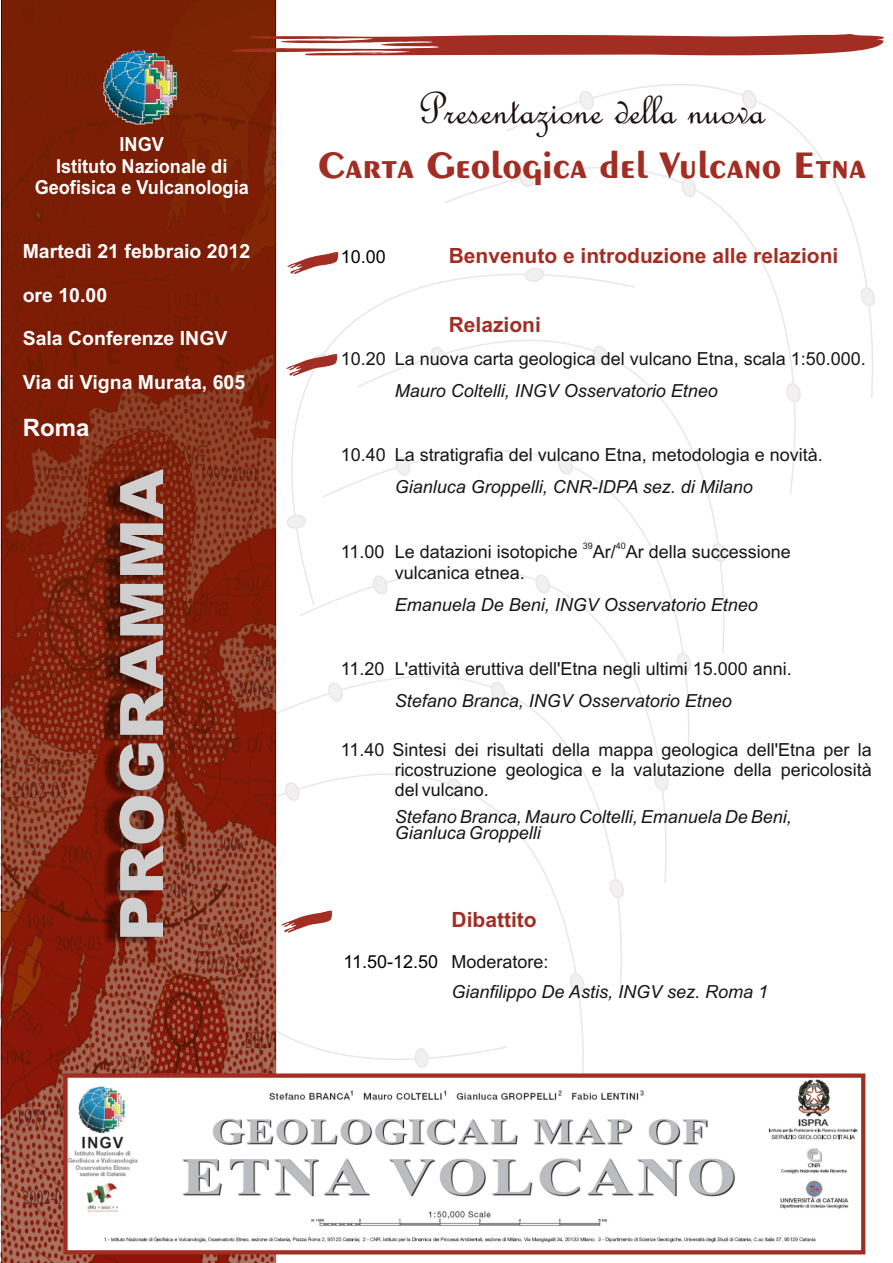
<style>
.page{position:relative;width:893px;height:1263px;background:#fff}
.page>*{position:absolute;margin:0;border:0;box-sizing:border-box;transform-origin:0 0}
.t1{font:900 59.85px "Arial";color:#d0cfcf;scale:1.07 1}
.t2{font:48px "French Script";color:#1b0f10}
.t3{font:700 39px "Exotic 350 BT";color:#a22d23}
.t4{font:700 24px "Arial";color:#fff}
.t5{font:700 21px "Arial";color:#a22d23}
.t6{font:700 19.5px "Arial";color:#fff}
.t7{font:700 19.35px/21.6px "Arial";color:#fff;text-align:center;scale:.94 1}
.t8{font:18px/20.1px "Arial";color:#151616}
.t9{font:italic 18px/30.6px "Arial";color:#151616}
.t10{font:18px "Arial";color:#050002}
.t11{font:9px "Arial";color:#151616}
.s1{font-style:normal;color:#050002}
.s2{font-style:normal}
</style>
<div class="page">
<svg style="left:659px;top:770px;width:10px;height:22px"></svg>
<svg style="left:613px;top:877px;width:11px;height:22px"></svg>
<svg style="left:276px;top:177px;width:360px;height:430px"></svg>
<svg style="left:285px;top:513px;width:22px;height:24px"></svg>
<svg style="left:276px;top:626px;width:337px;height:447px"></svg>
<svg style="left:568px;top:971px;width:19px;height:22px"></svg>
<svg style="left:445px;top:776px;width:19px;height:22px"></svg>
<svg style="left:283px;top:780px;width:19px;height:22px"></svg>
<svg style="left:443px;top:177px;width:353px;height:318px"></svg>
<svg style="left:784px;top:399px;width:16px;height:4px"></svg>
<svg style="left:505px;top:84px;width:368px;height:315px"></svg>
<svg style="left:858px;top:285px;width:17px;height:22px"></svg>
<svg style="left:740px;top:88px;width:19px;height:22px"></svg>
<svg style="left:577px;top:89px;width:19px;height:22px"></svg>
<svg style="left:276px;top:34px;width:608px;height:22px"></svg>
<img style="left:1px;top:0;width:275px;height:1263px">
<img style="left:103px;top:51px;width:75px;height:73px">
<div style="left:103px;top:469px;width:51px;height:479px;background:#151616;opacity:.49"></div>
<img style="left:68px;top:1078px;width:790px;height:171px">
<div style="left:63px;top:1073px;width:802px;height:181px;border:4px solid #a22d23"></div>
<svg style="left:287px;top:252px;width:51px;height:22px"></svg>
<svg style="left:286px;top:352px;width:51px;height:24px"></svg>
<svg style="left:281px;top:910px;width:51px;height:23px"></svg>
<p class="t7" style="left:35px;top:135px;width:229px">INGV<br>Istituto Nazionale di<br>Geofisica e Vulcanologia</p>
<p class="t6" style="left:23px;top:244px;width:229px">Martedì 21 febbraio 2012</p>
<p class="t6" style="left:23px;top:287px;width:86px">ore 10.00</p>
<p class="t6" style="left:23px;top:331px;width:206px">Sala Conferenze INGV</p>
<p class="t6" style="left:23px;top:375px;width:224px">Via di Vigna Murata, 605</p>
<h3 class="t4" style="left:23px;top:419px;width:68px">Roma</h3>
<h1 class="t1" style="left:120px;top:941px;width:443px;rotate:-90deg">PROGRAMMA</h1>
<h2 class="t2" style="left:418px;top:78px;width:349px">Presentazione della nuova</h2>
<h3 class="t3" style="left:318px;top:148px;width:550px">Carta Geologica del Vulcano Etna</h3>
<p class="t10" style="left:341px;top:250px;width:47px">10.00</p>
<p class="t5" style="left:449px;top:247px;width:391px">Benvenuto e introduzione alle relazioni</p>
<p class="t5" style="left:449px;top:317px;width:94px">Relazioni</p>
<p class="t8" style="left:341px;top:350px;width:527px">10.20 La nuova carta geologica del vulcano Etna, scala 1:50.000.</p>
<p class="t9" style="left:395px;top:377px;width:325px">Mauro Coltelli, INGV Osservatorio Etneo</p>
<p class="t8" style="left:341px;top:446px;width:484px">10.40 La stratigrafia del vulcano Etna, metodologia e novità.</p>
<p class="t9" style="left:395px;top:473px;width:360px">Gianluca Groppelli, CNR-IDPA sez. di Milano</p>
<p class="t11" style="left:583px;top:543px;width:12px">39</p>
<p class="t11" style="left:616px;top:543px;width:12px">40</p>
<p class="t8" style="left:395px;top:544px;width:398px;text-indent:-54px">11.00 Le datazioni isotopiche Ar/ Ar della successione vulcanica etnea.</p>
<p class="t9" style="left:395px;top:591px;width:365px">Emanuela De Beni, INGV Osservatorio Etneo</p>
<p class="t8" style="left:341px;top:660px;width:453px">11.20 L'attività eruttiva dell'Etna negli ultimi 15.000 anni.</p>
<p class="t9" style="left:395px;top:687px;width:339px">Stefano Branca, INGV Osservatorio Etneo</p>
<p class="t8" style="left:395px;top:741px;width:479px;text-align:justify;text-indent:-54px">11.40 Sintesi dei risultati della mappa geologica dell'Etna per la ricostruzione geologica e la valutazione della pericolosità del vulcano.</p>
<p class="t9" style="left:395px;top:810px;width:399px;line-height:16px">Stefano Branca, Mauro Coltelli, Emanuela De Beni,<br>Gianluca Groppelli</p>
<p class="t5" style="left:452px;top:912px;width:87px">Dibattito</p>
<p class="t9" style="left:452px;top:948px;width:318px;text-indent:-108px"><span class="s1">11.50-12.50</span> <span class="s2">Moderatore:<br></span>Gianfilippo De Astis, INGV sez. Roma 1</p>
</div>
